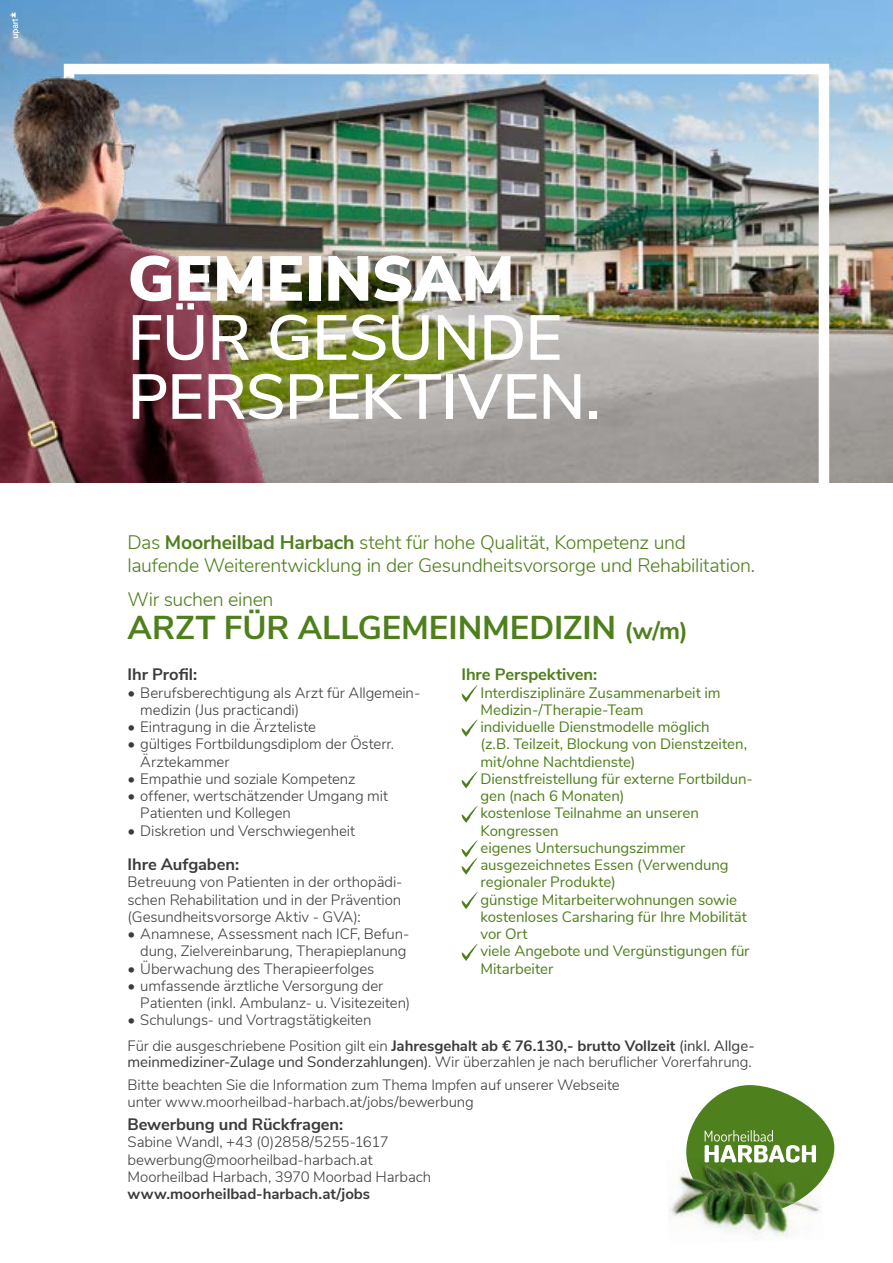
<style>
.page{position:relative;width:893px;height:1263px;background:#fff}
.page>*{position:absolute;margin:0;border:0;box-sizing:border-box;transform-origin:0 0}
.t1{font:600 63.3px/59.1px "Nunito Sans";letter-spacing:-.015em;color:#fff}
.t2{font:900 63.3px "Nunito Sans";color:#fff}
.t3{font:700 33px "Nunito Sans";color:#4d7f1b}
.t4{font:300 19.5px/22.5px "Nunito Sans";letter-spacing:-.015em;color:#4d7f1b}
.t5{font:700 16.5px "Nunito Sans";letter-spacing:-.005em;color:#3b3b3a}
.t6{font:700 16.5px "Nunito Sans";letter-spacing:-.005em;color:#4d7f1b}
.t7{font:300 15px/17.2px "Nunito Sans";letter-spacing:-.005em;color:#3b3b3a}
.t8{font:15px/17.2px "Nunito Sans";letter-spacing:-.005em;color:#4d7f1b}
.t9{font:700 15px "Nunito Sans";letter-spacing:-.005em;color:#3b3b3a}
.s1{font-weight:700}
.s2{font-size:24px}
.s3{font-weight:400}
</style>
<div class="page">
<img style="left:0;top:0;width:893px;height:483px">
<img style="left:0;top:12px;width:286px;height:471px">
<div style="left:686px;top:1085px;width:148px;height:129px;background:#4f801e;border-radius:63px"></div>
<img style="left:668px;top:1154px;width:155px;height:85px">
<svg style="left:705px;top:1130px;width:111px;height:32px"></svg>
<svg style="left:10px;top:13px;width:9px;height:25px"></svg>
<svg style="left:461px;top:685px;width:17px;height:17px"></svg>
<svg style="left:461px;top:719px;width:17px;height:18px"></svg>
<svg style="left:461px;top:771px;width:17px;height:17px"></svg>
<svg style="left:461px;top:806px;width:17px;height:17px"></svg>
<svg style="left:461px;top:840px;width:17px;height:35px"></svg>
<svg style="left:461px;top:892px;width:17px;height:17px"></svg>
<svg style="left:461px;top:944px;width:17px;height:17px"></svg>
<h1 class="t2" style="left:128px;top:232px;width:389px">GEMEINSAM</h1>
<h1 class="t1" style="left:128px;top:304px;width:475px">FÜR GESUNDE<br>PERSPEKTIVEN.</h1>
<h3 class="t4" style="left:128px;top:530px;width:629px">Das <span class="s1">Moorheilbad Harbach</span> steht für hohe Qualität, Kompetenz und laufende Weiterentwicklung in der Gesundheitsvorsorge und Rehabilitation.</h3>
<h3 class="t4" style="left:128px;top:587px;width:148px">Wir suchen einen</h3>
<h2 class="t3" style="left:128px;top:603px;width:562px">ARZT FÜR ALLGEMEINMEDIZIN <span class="s2">(w/m)</span></h2>
<p class="t5" style="left:128px;top:663px;width:71px">Ihr Profil:</p>
<p class="t7" style="left:140px;top:683px;width:281px;text-indent:-13px">• Berufsberechtigung als Arzt für Allgemein&shy;medizin (Jus practicandi)</p>
<p class="t7" style="left:128px;top:717px;width:190px">• Eintragung in die Ärzteliste</p>
<p class="t7" style="left:140px;top:735px;width:255px;text-indent:-13px">• gültiges Fortbildungsdiplom der Österr.<br>Ärztekammer</p>
<p class="t7" style="left:128px;top:769px;width:229px">• Empathie und soziale Kompetenz</p>
<p class="t7" style="left:140px;top:786px;width:249px;text-indent:-13px">• offener, wertschätzender Umgang mit<br>Patienten und Kollegen</p>
<p class="t7" style="left:128px;top:821px;width:229px">• Diskretion und Verschwiegenheit</p>
<p class="t5" style="left:128px;top:852px;width:113px">Ihre Aufgaben:</p>
<p class="t7" style="left:128px;top:873px;width:276px;text-align:justify">Betreuung von Patienten in der orthopädi&shy;schen Rehabilitation und in der Prävention (Gesundheitsvorsorge Aktiv - GVA):</p>
<p class="t7" style="left:128px;top:924px;width:283px;text-align:right">• Anamnese, Assessment nach ICF, Befun&shy;dung, Zielvereinbarung, Therapieplanung</p>
<p class="t7" style="left:128px;top:959px;width:248px">• Überwachung des Therapieerfolges</p>
<p class="t7" style="left:140px;top:976px;width:271px;text-indent:-13px">• umfassende ärztliche Versorgung der<br>Patienten (inkl. Ambulanz- u. Visitezeiten)</p>
<p class="t7" style="left:128px;top:1011px;width:245px">• Schulungs- und Vortragstätigkeiten</p>
<p class="t6" style="left:461px;top:663px;width:137px">Ihre Perspektiven:</p>
<p class="t8" style="left:480px;top:683px;width:274px">Interdisziplinäre Zusammenarbeit im<br>Medizin-/Therapie-Team<br>individuelle Dienstmodelle möglich<br>(z.B. Teilzeit, Blockung von Dienstzeiten, mit/ohne Nachtdienste)<br>Dienstfreistellung für externe Fortbildun&shy;gen (nach 6 Monaten)<br>kostenlose Teilnahme an unseren<br>Kongressen<br>eigenes Untersuchungszimmer ausgezeichnetes Essen (Verwendung regionaler Produkte)<br>günstige Mitarbeiterwohnungen sowie kostenloses Carsharing für Ihre Mobilität vor Ort<br>viele Angebote und Vergünstigungen für<br>Mitarbeiter</p>
<p class="t7" style="left:128px;top:1036px;width:629px;line-height:16.5px">Für die ausgeschriebene Position gilt ein <span class="s1">Jahresgehalt ab € 76.130,- brutto Vollzeit</span> <span class="s3">(inkl. Allge&shy;meinmediziner-Zulage und Sonderzahlungen)</span>. Wir überzahlen je nach beruflicher Vorerfahrung.</p>
<p class="t7" style="left:128px;top:1075px;width:494px;line-height:16.5px">Bitte beachten Sie die Information zum Thema Impfen auf unserer Webseite unter www.moorheilbad-harbach.at/jobs/bewerbung</p>
<p class="t5" style="left:128px;top:1112px;width:217px">Bewerbung und Rückfragen:</p>
<p class="t7" style="left:128px;top:1133px;width:305px">Sabine Wandl, +43 (0)2858/5255-1617 bewerbung@moorheilbad-harbach.at<br>Moorheilbad Harbach, 3970 Moorbad Harbach</p>
<p class="t9" style="left:128px;top:1183px;width:244px">www.moorheilbad-harbach.at/jobs</p>
</div>
